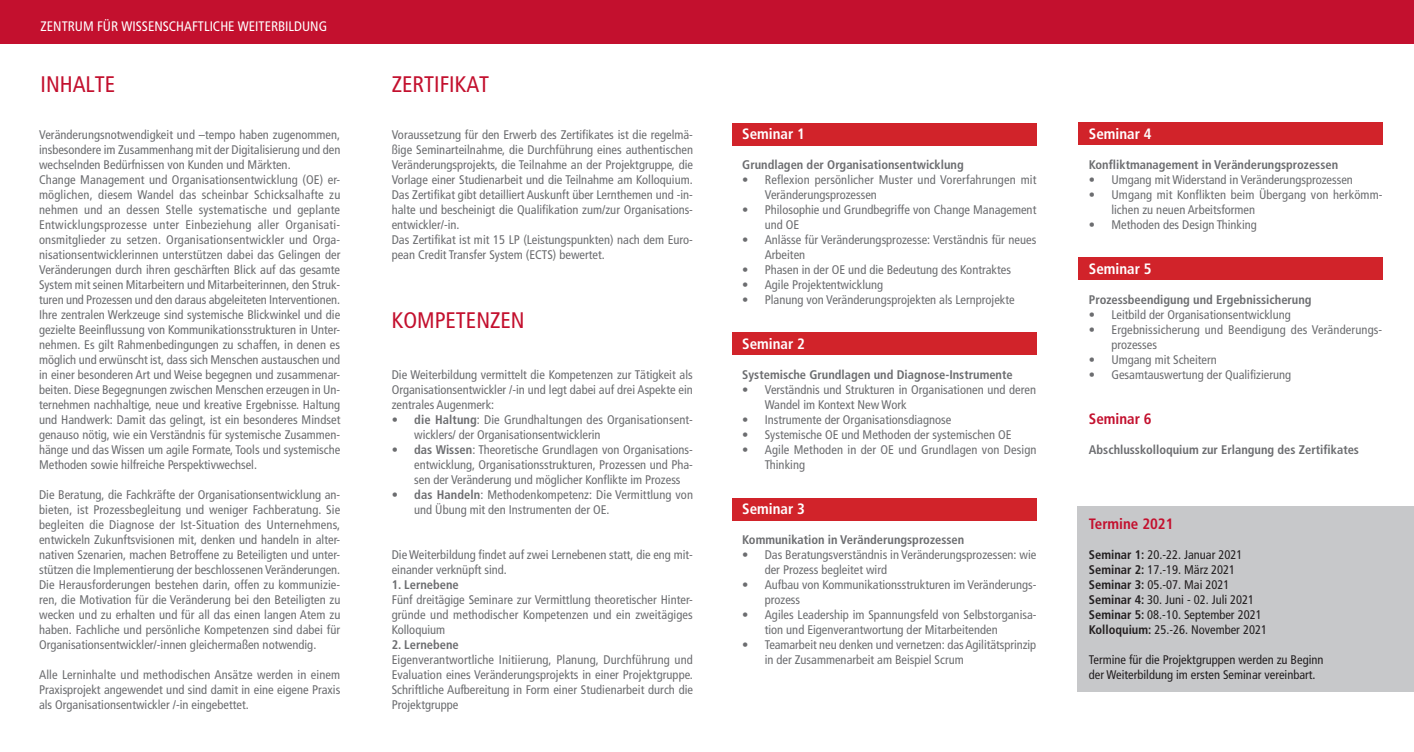
<style>
.page{position:relative;width:1414px;height:752px;background:#fff}
.page>*{position:absolute;margin:0;border:0;box-sizing:border-box;transform-origin:0 0}
.ü1{font:condensed 22.5px "Frutiger LT";color:#c3102e}
.überschrift_3{font:700 condensed 15px "Frutiger LT";color:#fff}
.überschrift_3-2{font:700 condensed 15px "Frutiger LT";color:#c3102e}
.t1{font:condensed 13.75px "Frutiger LT";color:#fff}
.text{font:condensed 12.5px/15px "Frutiger LT";color:#6c6d70}
.text-2{font:700 condensed 12.5px "Frutiger LT";color:#6c6d70}
.text-3{font:condensed 12.5px "Frutiger LT";color:#231f20}
.überschrift_3-3{font:condensed 12.5px "Frutiger LT";color:#231f20}
.s1{font-weight:700}
</style>
<div class="page">
<div style="left:732px;top:123px;width:304px;height:22px;background:#d1232a"></div>
<div style="left:732px;top:332px;width:304px;height:23px;background:#d1232a"></div>
<div style="left:732px;top:497px;width:304px;height:23px;background:#d1232a"></div>
<div style="left:1078px;top:122px;width:304px;height:23px;background:#d1232a"></div>
<div style="left:1078px;top:257px;width:304px;height:23px;background:#d1232a"></div>
<div style="left:1078px;top:506px;width:336px;height:186px;background:#c7c8ca"></div>
<div style="left:0;top:0;width:1414px;height:44px;background:#c3102e"></div>
<p class="t1" style="left:41px;top:18px;width:288px">ZENTRUM FÜR WISSENSCHAFTLICHE WEITERBILDUNG</p>
<p class="ü1" style="left:41px;top:71px;width:76px">INHALTE</p>
<p class="text" style="left:39px;top:127px;width:303px;text-align:justify">Veränderungsnotwendigkeit und –tempo haben zugenommen, insbesondere im Zusammenhang mit der Digitalisierung und den wechselnden Bedürfnissen von Kunden und Märkten.</p>
<p class="text" style="left:39px;top:172px;width:303px;text-align:justify">Change Management und Organisationsentwicklung (OE) er&shy;möglichen, diesem Wandel das scheinbar Schicksalhafte zu nehmen und an dessen Stelle systematische und geplante Entwicklungsprozesse unter Einbeziehung aller Organisati&shy;onsmitglieder zu setzen. Organisationsentwickler und Orga&shy;nisationsentwicklerinnen unterstützen dabei das Gelingen der Veränderungen durch ihren geschärften Blick auf das gesamte System mit seinen Mitarbeitern und Mitarbeiterinnen, den Struk&shy;turen und Prozessen und den daraus abgeleiteten Interventionen.<br>Ihre zentralen Werkzeuge sind systemische Blickwinkel und die gezielte Beeinflussung von Kommunikationsstrukturen in Unter&shy;nehmen. Es gilt Rahmenbedingungen zu schaffen, in denen es möglich und erwünscht ist, dass sich Menschen austauschen und in einer besonderen Art und Weise begegnen und zusammenar&shy;beiten. Diese Begegnungen zwischen Menschen erzeugen in Un&shy;ternehmen nachhaltige, neue und kreative Ergebnisse. Haltung und Handwerk: Damit das gelingt, ist ein besonderes Mindset genauso nötig, wie ein Verständnis für systemische Zusammen&shy;hänge und das Wissen um agile Formate, Tools und systemische Methoden sowie hilfreiche Perspektivwechsel.</p>
<p class="text" style="left:39px;top:487px;width:303px;text-align:justify">Die Beratung, die Fachkräfte der Organisationsentwicklung an&shy;bieten, ist Prozessbegleitung und weniger Fachberatung. Sie begleiten die Diagnose der Ist-Situation des Unternehmens, entwickeln Zukunftsvisionen mit, denken und handeln in alter&shy;nativen Szenarien, machen Betroffene zu Beteiligten und unter&shy;stützen die Implementierung der beschlossenen Veränderungen.<br>Die Herausforderungen bestehen darin, offen zu kommunizie&shy;ren, die Motivation für die Veränderung bei den Beteiligten zu wecken und zu erhalten und für all das einen langen Atem zu haben. Fachliche und persönliche Kompetenzen sind dabei für Organisationsentwickler/-innen gleichermaßen notwendig.</p>
<p class="text" style="left:39px;top:667px;width:303px;text-align:justify">Alle Lerninhalte und methodischen Ansätze werden in einem Praxisprojekt angewendet und sind damit in eine eigene Praxis als Organisationsentwickler /-in eingebettet.</p>
<p class="ü1" style="left:392px;top:71px;width:99px">ZERTIFIKAT</p>
<p class="text" style="left:392px;top:127px;width:303px;text-align:justify">Voraussetzung für den Erwerb des Zertifikates ist die regelmä&shy;ßige Seminarteilnahme, die Durchführung eines authentischen Veränderungsprojekts, die Teilnahme an der Projektgruppe, die Vorlage einer Studienarbeit und die Teilnahme am Kolloquium.<br>Das Zertifikat gibt detailliert Auskunft über Lernthemen und -in&shy;halte und bescheinigt die Qualifikation zum/zur Organisations&shy;entwickler/-in.</p>
<p class="text" style="left:392px;top:232px;width:303px">Das Zertifikat ist mit 15 LP (Leistungspunkten) nach dem Euro&shy;pean Credit Transfer System (ECTS) bewertet.</p>
<p class="ü1" style="left:392px;top:307px;width:134px">KOMPETENZEN</p>
<p class="text" style="left:392px;top:367px;width:303px;text-align:justify">Die Weiterbildung vermittelt die Kompetenzen zur Tätigkeit als Organisationsentwickler /-in und legt dabei auf drei Aspekte ein zentrales Augenmerk:</p>
<p class="text" style="left:414px;top:412px;width:280px;text-indent:-22px"><span class="s1">• die Haltung</span>: Die Grundhaltungen des Organisationsent&shy;wicklers/ der Organisationsentwicklerin</p>
<p class="text" style="left:414px;top:442px;width:280px;text-align:justify;text-indent:-22px"><span class="s1">• das Wissen</span>: Theoretische Grundlagen von Organisations&shy;entwicklung, Organisationsstrukturen, Prozessen und Pha&shy;sen der Veränderung und möglicher Konflikte im Prozess</p>
<p class="text" style="left:414px;top:487px;width:280px;text-indent:-22px"><span class="s1">• das Handeln</span>: Methodenkompetenz: Die Vermittlung von und Übung mit den Instrumenten der OE.</p>
<p class="text" style="left:392px;top:547px;width:303px">Die Weiterbildung findet auf zwei Lernebenen statt, die eng mit&shy;einander verknüpft sind.</p>
<p class="text-2" style="left:392px;top:577px;width:69px">1. Lernebene</p>
<p class="text" style="left:392px;top:592px;width:303px;text-align:justify">Fünf dreitägige Seminare zur Vermittlung theoretischer Hinter&shy;gründe und methodischer Kompetenzen und ein zweitägiges Kolloquium</p>
<p class="text-2" style="left:392px;top:637px;width:69px">2. Lernebene</p>
<p class="text" style="left:392px;top:652px;width:303px;text-align:justify">Eigenverantwortliche Initiierung, Planung, Durchführung und Evaluation eines Veränderungsprojekts in einer Projektgruppe.<br>Schriftliche Aufbereitung in Form einer Studienarbeit durch die Projektgruppe</p>
<p class="überschrift_3" style="left:742px;top:124px;width:64px">Seminar 1</p>
<p class="text-2" style="left:742px;top:157px;width:223px">Grundlagen der Organisationsentwicklung</p>
<p class="text" style="left:765px;top:172px;width:273px;text-indent:-22px">• Reflexion persönlicher Muster und Vorerfahrungen mit<br>Veränderungsprozessen</p>
<p class="text" style="left:765px;top:202px;width:273px;text-indent:-22px">• Philosophie und Grundbegriffe von Change Management und OE</p>
<p class="text" style="left:765px;top:232px;width:273px;text-indent:-22px">• Anlässe für Veränderungsprozesse: Verständnis für neues<br>Arbeiten</p>
<p class="text" style="left:742px;top:262px;width:270px">• Phasen in der OE und die Bedeutung des Kontraktes</p>
<p class="text" style="left:742px;top:277px;width:142px">• Agile Projektentwicklung</p>
<p class="text" style="left:742px;top:292px;width:274px">• Planung von Veränderungsprojekten als Lernprojekte</p>
<p class="überschrift_3" style="left:742px;top:334px;width:64px">Seminar 2</p>
<p class="text-2" style="left:742px;top:367px;width:272px">Systemische Grundlagen und Diagnose-Instrumente</p>
<p class="text" style="left:765px;top:382px;width:273px;text-indent:-22px">• Verständnis und Strukturen in Organisationen und deren<br>Wandel im Kontext New Work</p>
<p class="text" style="left:742px;top:412px;width:211px">• Instrumente der Organisationsdiagnose</p>
<p class="text" style="left:742px;top:427px;width:271px">• Systemische OE und Methoden der systemischen OE</p>
<p class="text" style="left:765px;top:442px;width:273px;text-indent:-22px">• Agile Methoden in der OE und Grundlagen von Design<br>Thinking</p>
<p class="überschrift_3" style="left:742px;top:499px;width:64px">Seminar 3</p>
<p class="text-2" style="left:742px;top:532px;width:223px">Kommunikation in Veränderungsprozessen</p>
<p class="text" style="left:765px;top:547px;width:273px;text-indent:-22px">• Das Beratungsverständnis in Veränderungsprozessen: wie der Prozess begleitet wird</p>
<p class="text" style="left:765px;top:577px;width:273px;text-indent:-22px">• Aufbau von Kommunikationsstrukturen im Veränderungs&shy;prozess</p>
<p class="text" style="left:765px;top:607px;width:273px;text-indent:-22px">• Agiles Leadership im Spannungsfeld von Selbstorganisa&shy;tion und Eigenverantwortung der Mitarbeitenden</p>
<p class="text" style="left:765px;top:637px;width:273px;text-indent:-22px">• Teamarbeit neu denken und vernetzen: das Agilitätsprinzip in der Zusammenarbeit am Beispiel Scrum</p>
<p class="überschrift_3" style="left:1089px;top:124px;width:64px">Seminar 4</p>
<p class="text-2" style="left:1089px;top:157px;width:251px">Konfliktmanagement in Veränderungsprozessen</p>
<p class="text" style="left:1089px;top:172px;width:266px">• Umgang mit Widerstand in Veränderungsprozessen</p>
<p class="text" style="left:1111px;top:187px;width:272px;text-indent:-22px">• Umgang mit Konflikten beim Übergang von herkömm&shy;lichen zu neuen Arbeitsformen</p>
<p class="text" style="left:1089px;top:217px;width:170px">• Methoden des Design Thinking</p>
<p class="überschrift_3" style="left:1089px;top:259px;width:64px">Seminar 5</p>
<p class="text-2" style="left:1089px;top:292px;width:224px">Prozessbeendigung und Ergebnissicherung</p>
<p class="text" style="left:1089px;top:307px;width:203px">• Leitbild der Organisationsentwicklung</p>
<p class="text" style="left:1111px;top:322px;width:272px;text-indent:-22px">• Ergebnissicherung und Beendigung des Veränderungs&shy;prozesses</p>
<p class="text" style="left:1089px;top:352px;width:130px">• Umgang mit Scheitern</p>
<p class="text" style="left:1089px;top:367px;width:204px">• Gesamtauswertung der Qualifizierung</p>
<p class="überschrift_3-2" style="left:1089px;top:409px;width:64px">Seminar 6</p>
<p class="text-2" style="left:1089px;top:442px;width:272px">Abschlusskolloquium zur Erlangung des Zertifikates</p>
<p class="überschrift_3-2" style="left:1089px;top:514px;width:86px">Termine 2021</p>
<p class="überschrift_3-3" style="left:1089px;top:547px;width:155px"><span class="s1">Seminar 1:</span> 20.-22. Januar 2021</p>
<p class="text-3" style="left:1089px;top:562px;width:148px"><span class="s1">Seminar 2:</span> 17.-19. März 2021</p>
<p class="text-3" style="left:1089px;top:577px;width:142px"><span class="s1">Seminar 3:</span> 05.-07. Mai 2021</p>
<p class="text-3" style="left:1089px;top:592px;width:167px"><span class="s1">Seminar 4:</span> 30. Juni - 02. Juli 2021</p>
<p class="text-3" style="left:1089px;top:607px;width:174px"><span class="s1">Seminar 5:</span> 08.-10. September 2021</p>
<p class="text-3" style="left:1089px;top:622px;width:180px"><span class="s1">Kolloquium:</span> 25.-26. November 2021</p>
<p class="text-3" style="left:1089px;top:652px;width:236px">Termine für die Projektgruppen werden zu Beginn</p>
<p class="text-3" style="left:1089px;top:667px;width:228px">der Weiterbildung im ersten Seminar vereinbart.</p>
</div>
